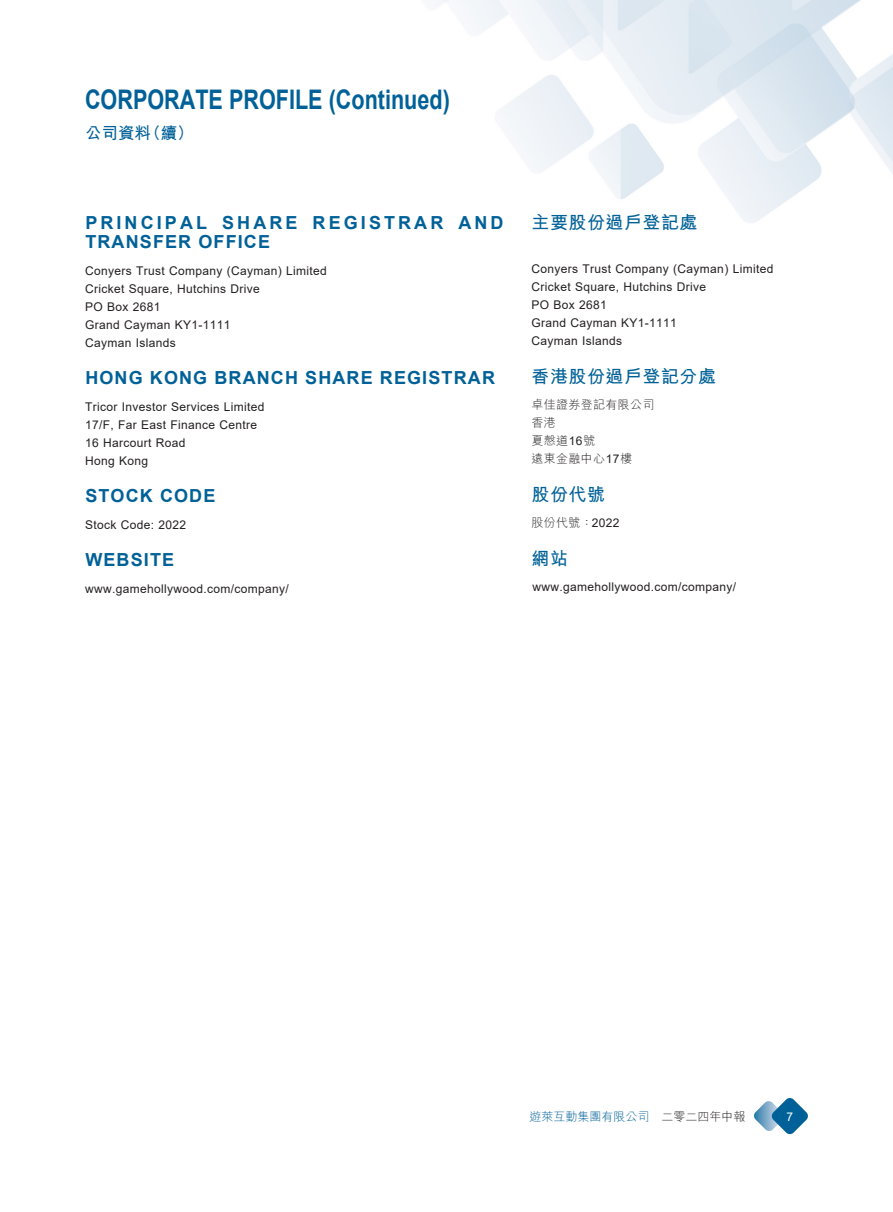
<style>
.page{position:relative;width:893px;height:1212px;background:#fff}
.page>*{position:absolute;margin:0;border:0;box-sizing:border-box;transform-origin:0 0}
.t1{font:700 27px "Arial";color:#006198;scale:.8 1}
.t2{font:700 18px "Arial";letter-spacing:.065em;color:#006198}
.t3{font:700 18px/19.5px "Arial";letter-spacing:.17em;color:#006198}
.t4{font:700 18px "M Hei HK";letter-spacing:.03em;color:#006198}
.t5{font:700 16.5px "M Hei HK";color:#006198}
.t6{font:12px/18px "Arial";letter-spacing:.03em;color:#231f20}
.t7{font:300 12px/18px "M Hei HK";letter-spacing:.03em;color:#231f20}
.t8{font:300 12px "M Hei HK";color:#006198}
.t9{font:12px "Arial";color:#fff}
.s1{font-family:"Arial";font-weight:400}
.s2{color:#231f20}
</style>
<div class="page">
<svg style="left:754px;top:1098px;width:54px;height:36px"></svg>
<img style="left:438px;top:0;width:455px;height:223px">
<h1 class="t1" style="left:85px;top:81px;width:458px">CORPORATE PROFILE (Continued)</h1>
<h3 class="t5" style="left:85px;top:121px;width:110px">公司資料（續）</h3>
<h2 class="t3" style="left:85px;top:213px;width:420px">PRINCIPAL SHARE REGISTRAR AND<br>TRANSFER OFFICE</h2>
<p class="t6" style="left:85px;top:261px;width:243px">Conyers Trust Company (Cayman) Limited<br>Cricket Square, Hutchins Drive<br>PO Box 2681<br>Grand Cayman KY1-1111<br>Cayman Islands</p>
<h2 class="t2" style="left:85px;top:365px;width:411px">HONG KONG BRANCH SHARE REGISTRAR</h2>
<p class="t6" style="left:85px;top:397px;width:181px">Tricor Investor Services Limited<br>17/F, Far East Finance Centre<br>16 Harcourt Road<br>Hong Kong</p>
<h2 class="t2" style="left:85px;top:483px;width:132px">STOCK CODE</h2>
<p class="t6" style="left:85px;top:515px;width:103px">Stock Code: 2022</p>
<h2 class="t2" style="left:85px;top:547px;width:90px">WEBSITE</h2>
<p class="t6" style="left:85px;top:579px;width:205px">www.gamehollywood.com/company/</p>
<h2 class="t4" style="left:531px;top:209px;width:168px">主要股份過戶登記處</h2>
<p class="t6" style="left:531px;top:260px;width:243px">Conyers Trust Company (Cayman) Limited<br>Cricket Square, Hutchins Drive<br>PO Box 2681<br>Grand Cayman KY1-1111<br>Cayman Islands</p>
<h2 class="t4" style="left:531px;top:363px;width:186px">香港股份過戶登記分處</h2>
<p class="t7" style="left:531px;top:396px;width:125px">卓佳證券登記有限公司香港<br>夏愨道<span class="s1">16</span>號<br>遠東金融中心<span class="s1">17</span>樓</p>
<h2 class="t4" style="left:531px;top:481px;width:75px">股份代號</h2>
<p class="t7" style="left:531px;top:514px;width:89px">股份代號：<span class="s1">2022</span></p>
<h2 class="t4" style="left:531px;top:545px;width:38px">網站</h2>
<p class="t6" style="left:532px;top:578px;width:205px">www.gamehollywood.com/company/</p>
<p class="t8" style="left:529px;top:1110px;width:217px">遊萊互動集團有限公司 <span class="s2">二零二四年中報</span></p>
<p class="t9" style="left:786px;top:1108px;width:8px">7</p>
</div>
